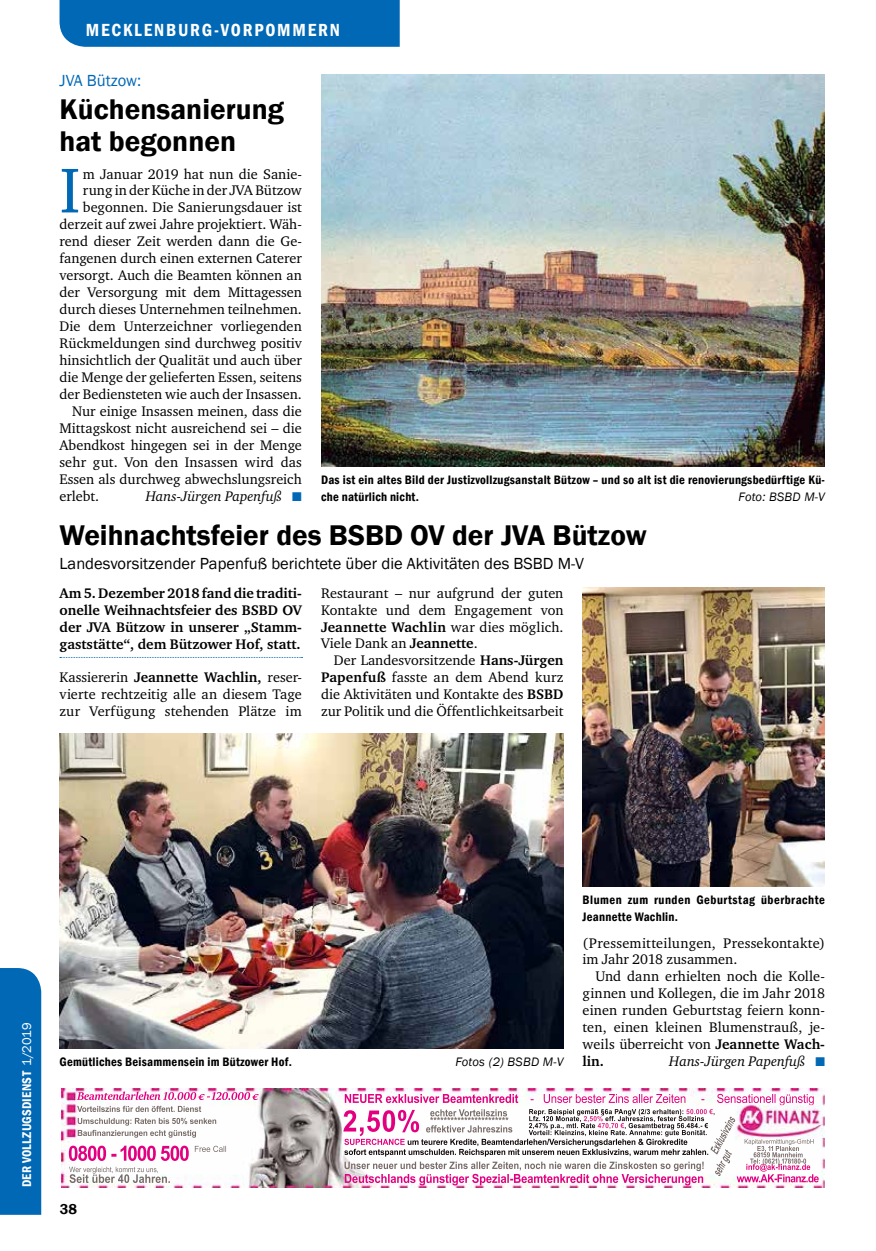
<style>
.page{position:relative;width:876px;height:1251px;background:#fff}
.page>*{position:absolute;margin:0;border:0;box-sizing:border-box;transform-origin:0 0}
.t1{font:64.8px "Charter ITC";color:#0068b5}
.t2{font:600 29.25px/31.5px "Franklin Gothic";color:#000}
.t3{font:600 condensed 18px "Franklin Gothic";letter-spacing:.1em;color:#fff}
.t4{font:16.5px "Franklin Gothic";color:#000}
.t5{font:16.5px "Franklin Gothic";color:#0068b5}
.t6{font:600 14.7px "Franklin Gothic";color:#000}
.t7{font:14.25px/17px "Charter ITC";color:#000;text-align:justify}
.t8{font:700 14.25px/17px "Charter ITC";color:#000;text-align:justify}
.t9{font:italic 14.25px "Charter ITC";color:#000}
.t10{font:14.25px "Charter ITC";letter-spacing:.02em;color:#000}
.t11{font:700 14.25px "Charter ITC";letter-spacing:.02em;color:#000}
.t12{font:600 condensed 13.05px "Franklin Gothic";letter-spacing:.015em;color:#fff}
.t13{font:600 condensed 12.6px/17px "Franklin Gothic";letter-spacing:.02em;color:#000}
.t14{font:600 condensed 12.6px/17px "Franklin Gothic";letter-spacing:.04em;color:#000}
.t15{font:italic 12.6px "Franklin Gothic";letter-spacing:.02em;color:#000}
.s1{color:#0068b5}
.s2{font-weight:700}
.s3{font-weight:400}
.s4{font-weight:400;font-stretch:normal}
</style>
<div class="page">
<div style="left:0;top:968px;width:41px;height:246px;background:#0068b5"></div>
<div style="left:60px;top:0;width:340px;height:47px;background:#0068b5"></div>
<img style="left:321px;top:74px;width:504px;height:393px">
<svg style="left:60px;top:657px;width:243px;height:1px"></svg>
<img style="left:61px;top:1088px;width:763px;height:99px">
<img style="left:360px;top:1093px;width:190px;height:9px">
<img style="left:576px;top:1093px;width:164px;height:9px">
<img style="left:748px;top:1093px;width:66px;height:12px">
<img style="left:345px;top:1173px;width:176px;height:9px">
<img style="left:543px;top:1173px;width:160px;height:9px">
<img style="left:343px;top:1109px;width:76px;height:26px">
<img style="left:128px;top:1145px;width:61px;height:15px">
<img style="left:760px;top:1173px;width:59px;height:9px">
<img style="left:69px;top:1166px;width:88px;height:5px">
<img style="left:195px;top:1145px;width:31px;height:6px">
<img style="left:70px;top:1173px;width:80px;height:9px">
<img style="left:119px;top:1091px;width:30px;height:8px">
<svg style="left:252px;top:1093px;width:7px;height:6px"></svg>
<img style="left:77px;top:1105px;width:108px;height:6px">
<svg style="left:199px;top:1105px;width:2px;height:6px"></svg>
<img style="left:99px;top:1117px;width:109px;height:6px">
<img style="left:78px;top:1129px;width:118px;height:8px">
<img style="left:440px;top:1108px;width:67px;height:8px">
<img style="left:714px;top:1116px;width:21px;height:34px">
<img style="left:715px;top:1148px;width:17px;height:26px">
<img style="left:482px;top:1116px;width:26px;height:3px">
<img style="left:431px;top:1124px;width:81px;height:8px">
<img style="left:345px;top:1161px;width:312px;height:7px">
<img style="left:666px;top:1161px;width:38px;height:9px">
<img style="left:595px;top:1108px;width:54px;height:7px">
<img style="left:680px;top:1108px;width:33px;height:7px">
<img style="left:533px;top:1115px;width:81px;height:5px">
<img style="left:644px;top:1115px;width:60px;height:5px">
<img style="left:542px;top:1122px;width:91px;height:5px">
<img style="left:654px;top:1122px;width:54px;height:5px">
<img style="left:529px;top:1129px;width:105px;height:5px">
<img style="left:647px;top:1129px;width:58px;height:5px">
<img style="left:344px;top:1138px;width:142px;height:6px">
<img style="left:503px;top:1138px;width:180px;height:6px">
<img style="left:353px;top:1148px;width:117px;height:6px">
<img style="left:476px;top:1148px;width:133px;height:6px">
<img style="left:618px;top:1148px;width:88px;height:6px">
<img style="left:757px;top:1145px;width:42px;height:5px">
<img style="left:754px;top:1151px;width:43px;height:6px">
<svg style="left:750px;top:1158px;width:10px;height:5px"></svg>
<img style="left:763px;top:1158px;width:43px;height:5px">
<img style="left:746px;top:1163px;width:64px;height:8px">
<img style="left:745px;top:1138px;width:69px;height:5px">
<img style="left:60px;top:733px;width:503px;height:315px">
<img style="left:583px;top:587px;width:242px;height:299px">
<p class="t3" style="left:86px;top:18px;width:256px">MECKLENBURG-VORPOMMERN</p>
<p class="t5" style="left:60px;top:70px;width:83px">JVA Bützow:</p>
<p class="t2" style="left:60px;top:94px;width:226px">Küchensanierung hat begonnen</p>
<p class="t1" style="left:60px;top:150px;width:22px">I</p>
<p class="t7" style="left:83px;top:165px;width:220px">m Januar 2019 hat nun die Sanie-</p>
<p class="t7" style="left:83px;top:182px;width:220px">rung in der Küche in der JVA Bützow</p>
<p class="t7" style="left:83px;top:199px;width:220px">begonnen. Die Sanierungsdauer ist</p>
<p class="t7" style="left:60px;top:216px;width:244px">derzeit auf zwei Jahre projektiert. Wäh-</p>
<p class="t7" style="left:60px;top:233px;width:244px">rend dieser Zeit werden dann die Ge-</p>
<p class="t7" style="left:60px;top:250px;width:244px">fangenen durch einen externen Caterer</p>
<p class="t7" style="left:60px;top:267px;width:244px">versorgt. Auch die Beamten können an</p>
<p class="t7" style="left:60px;top:284px;width:244px">der Versorgung mit dem Mittagessen</p>
<p class="t7" style="left:60px;top:301px;width:244px">durch dieses Unternehmen teilnehmen.</p>
<p class="t7" style="left:60px;top:318px;width:244px">Die dem Unterzeichner vorliegenden</p>
<p class="t7" style="left:60px;top:334px;width:244px">Rückmeldungen sind durchweg positiv</p>
<p class="t7" style="left:60px;top:351px;width:244px">hinsichtlich der Qualität und auch über</p>
<p class="t7" style="left:60px;top:368px;width:244px">die Menge der gelieferten Essen, seitens</p>
<p class="t7" style="left:60px;top:385px;width:244px">der Bediensteten wie auch der Insassen.</p>
<p class="t7" style="left:72px;top:402px;width:231px">Nur einige Insassen meinen, dass die</p>
<p class="t7" style="left:60px;top:419px;width:244px">Mittagskost nicht ausreichend sei – die</p>
<p class="t7" style="left:60px;top:436px;width:244px">Abendkost hingegen sei in der Menge</p>
<p class="t7" style="left:60px;top:453px;width:244px">sehr gut. Von den Insassen wird das</p>
<p class="t7" style="left:60px;top:470px;width:244px">Essen als durchweg abwechslungsreich</p>
<p class="t7" style="left:60px;top:487px;width:41px">erlebt.</p>
<p class="t9" style="left:146px;top:487px;width:158px">Hans-Jürgen Papenfuß <span class="s1">■</span></p>
<p class="t13" style="left:321px;top:471px;width:505px">Das ist ein altes Bild der Justizvollzugsanstalt Bützow – und so alt ist die renovierungsbedürftige Kü&shy;che natürlich nicht.</p>
<p class="t15" style="left:738px;top:489px;width:88px">Foto: BSBD M-V</p>
<p class="t2" style="left:60px;top:519px;width:589px">Weihnachtsfeier des BSBD OV der JVA Bützow</p>
<p class="t4" style="left:60px;top:553px;width:526px">Landesvorsitzender Papenfuß berichtete über die Aktivitäten des BSBD M-V</p>
<p class="t8" style="left:60px;top:584px;width:244px">Am 5. Dezember 2018 fand die traditi&shy;onelle Weihnachtsfeier des BSBD OV der JVA Bützow in unserer „Stamm&shy;gaststätte“, dem Bützower Hof, statt.</p>
<p class="t7" style="left:60px;top:669px;width:244px">Kassiererin <span class="s2">Jeannette Wachlin,</span> reser&shy;vierte rechtzeitig alle an diesem Tage zur Verfügung stehenden Plätze im</p>
<p class="t7" style="left:321px;top:584px;width:244px">Restaurant – nur aufgrund der guten</p>
<p class="t7" style="left:321px;top:601px;width:244px">Kontakte und dem Engagement von</p>
<p class="t11" style="left:321px;top:617px;width:244px">Jeannette Wachlin <span class="s3">war dies möglich.</span></p>
<p class="t7" style="left:321px;top:635px;width:158px">Viele Dank an <span class="s2">Jeannette</span>.</p>
<p class="t7" style="left:334px;top:652px;width:231px">Der Landesvorsitzende <span class="s2">Hans-Jürgen</span></p>
<p class="t7" style="left:321px;top:669px;width:244px"><span class="s2">Papenfuß</span> fasste an dem Abend kurz</p>
<p class="t7" style="left:321px;top:685px;width:244px">die Aktivitäten und Kontakte des <span class="s2">BSBD</span></p>
<p class="t7" style="left:321px;top:702px;width:244px">zur Politik und die Öffentlichkeitsarbeit</p>
<p class="t12" style="left:18px;top:1186px;width:166px;rotate:-90deg">DER VOLLZUGSDIENST <span class="s4">1/2019</span></p>
<p class="t14" style="left:583px;top:891px;width:244px">Blumen zum runden Geburtstag überbrachte<br>Jeannette Wachlin.</p>
<p class="t10" style="left:583px;top:933px;width:244px">(Pressemitteilungen, Pressekontakte)</p>
<p class="t7" style="left:583px;top:950px;width:156px">im Jahr 2018 zusammen.</p>
<p class="t7" style="left:595px;top:967px;width:231px">Und dann erhielten noch die Kolle-</p>
<p class="t7" style="left:583px;top:984px;width:244px">ginnen und Kollegen, die im Jahr 2018</p>
<p class="t7" style="left:583px;top:1001px;width:244px">einen runden Geburtstag feiern konn-</p>
<p class="t7" style="left:583px;top:1018px;width:244px">ten, einen kleinen Blumenstrauß, je-</p>
<p class="t7" style="left:583px;top:1035px;width:244px">weils überreicht von <span class="s2">Jeannette Wach-</span></p>
<p class="t13" style="left:60px;top:1053px;width:234px">Gemütliches Beisammensein im Bützower Hof.</p>
<p class="t15" style="left:455px;top:1053px;width:109px">Fotos (2) BSBD M-V</p>
<p class="t8" style="left:583px;top:1052px;width:23px">lin.</p>
<p class="t9" style="left:669px;top:1052px;width:157px">Hans-Jürgen Papenfuß <span class="s1">■</span></p>
<p class="t6" style="left:60px;top:1200px;width:19px">38</p>
</div>
